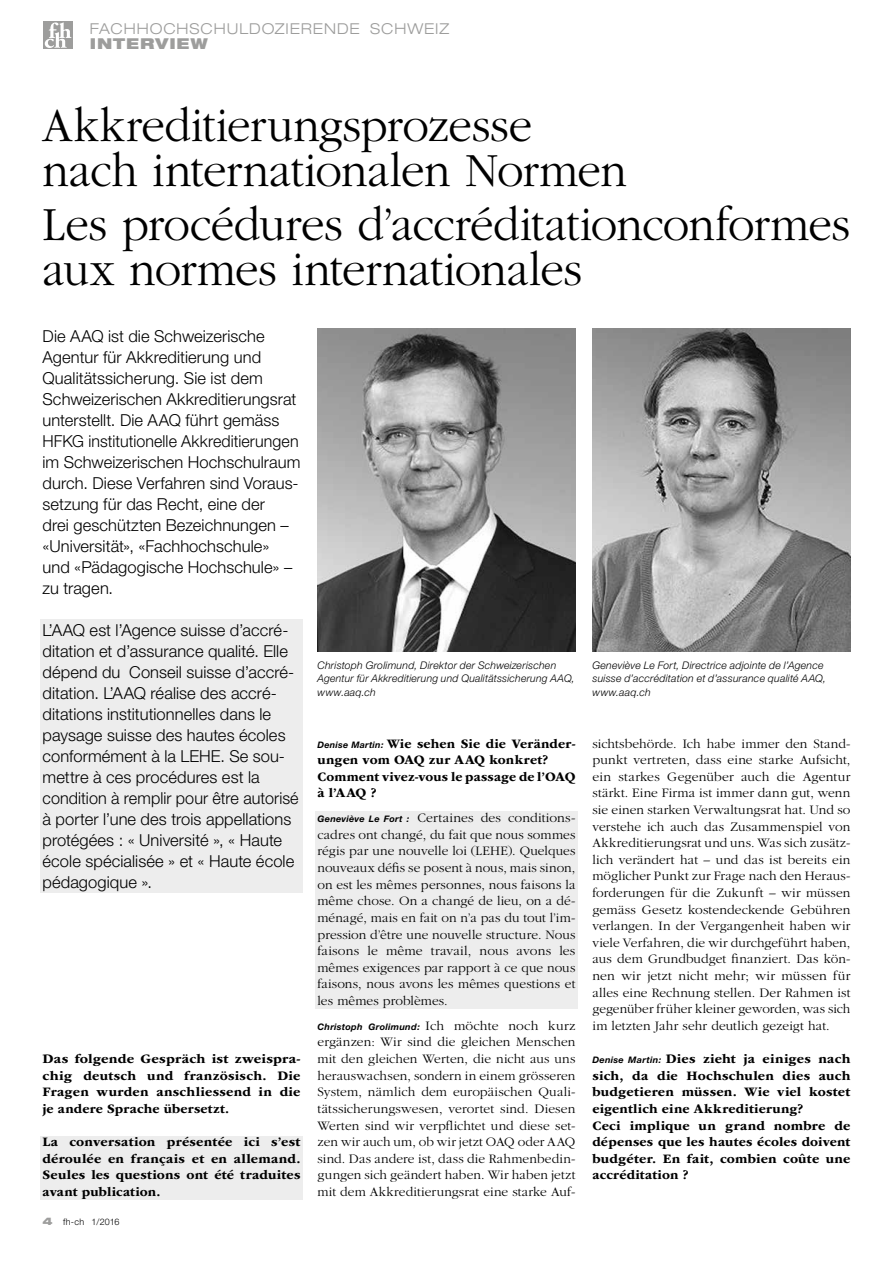
<style>
.page{position:relative;width:893px;height:1263px;background:#fff}
.page>*{position:absolute;margin:0;border:0;box-sizing:border-box;transform-origin:0 0}
.t1{font:300 49.5px/45px "ITC Garamond Std";letter-spacing:-.01em;color:#000;scale:.95 1}
.t2{font:300 16.5px/21px "Helvetica Neue";letter-spacing:.005em;color:#000}
.t3{font:300 expanded 15px "Helvetica Neue";letter-spacing:.065em;color:#9d9d9c}
.t4{font:900 expanded 15px "Helvetica Neue";letter-spacing:.065em;color:#9d9d9c}
.t5{font:300 13.5px/16.6px "ITC Garamond Std";letter-spacing:.005em;color:#000;text-align:justify}
.t6{font:700 13.5px/16.6px "ITC Garamond Std";letter-spacing:.015em;color:#000}
.t7{font:700 13.5px/16.6px "ITC Garamond Std";letter-spacing:.015em;color:#000;text-align:justify;scale:1.05 1}
.t8{font:italic 300 10.5px/13.5px "Helvetica Neue";letter-spacing:.02em;color:#000}
.t9{font:italic 700 9px "Helvetica Neue";letter-spacing:.03em;color:#000}
.t10{font:300 9px "Helvetica Neue";letter-spacing:.01em;color:#000}
.s1{font-weight:900;font-stretch:expanded;font-size:10.5px;color:#9d9d9c}
.s2{font-family:"Helvetica Neue";font-style:italic;font-size:9px}
.s3{font-family:"Helvetica Neue";font-weight:700;font-style:italic;font-size:9px}
.s4{font-family:"ITC Garamond Std";font-weight:300;font-style:normal;font-size:13.5px}
</style>
<div class="page">
<div style="left:40px;top:619px;width:263px;height:273px;background:#ededed"></div>
<div style="left:40px;top:1136px;width:263px;height:63px;background:#ededed"></div>
<div style="left:315px;top:811px;width:263px;height:198px;background:#ededed"></div>
<div style="left:44px;top:21px;width:29px;height:28px;background:#9d9d9c"></div>
<svg style="left:45px;top:22px;width:26px;height:26px"></svg>
<img style="left:317px;top:329px;width:258px;height:323px">
<img style="left:592px;top:329px;width:258px;height:323px">
<p class="t3" style="left:90px;top:19px;width:344px">FACHHOCHSCH ULDOZIERENDE SCHWEIZ</p>
<p class="t4" style="left:90px;top:33px;width:120px">INTERVIEW</p>
<h1 class="t1" style="left:43px;top:104px;width:617px">Akkreditierungsprozesse nach internationalen Normen</h1>
<h1 class="t1" style="left:43px;top:202px;width:852px">Les procédures d’accréditationconformes aux normes internationales</h1>
<p class="t2" style="left:43px;top:325px;width:259px">Die AAQ ist die Schweizerische<br>Agentur für Akkreditierung und<br>Qualitätssicherung. Sie ist dem<br>Schweizerischen Akkreditierungsrat unterstellt. Die AAQ führt gemäss<br>HFKG institutionelle Akkreditierungen im Schweizerischen Hochschulraum durch. Diese Verfahren sind Voraus&shy;setzung für das Recht, eine der<br>drei geschützten Bezeichnungen – «Universität», «Fachhochschule» und «Pädagogische Hochschule» – zu tragen.</p>
<p class="t2" style="left:43px;top:619px;width:258px">L’AAQ est l’Agence suisse d’accré&shy;ditation et d’assurance qualité. Elle dépend du Conseil suisse d’accré&shy;ditation. L’AAQ réalise des accré&shy;ditations institutionnelles dans le paysage suisse des hautes écoles conformément à la LEHE. Se sou&shy;mettre à ces procédures est la condition à remplir pour être autorisé à porter l’une des trois appellations protégées : « Université », « Haute école spécialisée » et « Haute école pédagogique ».</p>
<p class="t7" style="left:43px;top:1050px;width:247px">Das folgende Gespräch ist zweispra&shy;chig deutsch und französisch. Die Fragen wurden anschliessend in die je andere Sprache übersetzt.</p>
<p class="t6" style="left:43px;top:1134px;width:259px;text-align:justify">La conversation présentée ici s’est déroulée en français et en allemand.<br>Seules les questions ont été traduites avant publication.</p>
<p class="t10" style="left:43px;top:1216px;width:78px"><span class="s1">4</span> fh-ch 1/2016</p>
<p class="t8" style="left:317px;top:658px;width:259px">Christoph Grolimund, Direktor der Schweizerischen<br>Agentur für Akkreditierung und Qualitätssicherung AAQ, www.aaq.ch</p>
<p class="t8" style="left:592px;top:658px;width:235px">Geneviève Le Fort, Directrice adjointe de l’Agence suisse d’accréditation et d’assurance qualité AAQ, www.aaq.ch</p>
<p class="t6" style="left:317px;top:735px;width:259px"><span class="s2">Denise Martin:</span> Wie sehen Sie die Veränder&shy;ungen vom OAQ zur AAQ konkret?<br>Comment vivez-vous le passage de l’OAQ à l’AAQ ?</p>
<p class="t5" style="left:317px;top:810px;width:259px"><span class="s3">Geneviève Le Fort :</span> Certaines des conditions&shy;cadres ont changé, du fait que nous sommes régis par une nouvelle loi (LEHE). Quelques nouveaux défis se posent à nous, mais sinon, on est les mêmes personnes, nous faisons la même chose. On a changé de lieu, on a dé&shy;ménagé, mais en fait on n’a pas du tout l’im&shy;pression d’être une nouvelle structure. Nous faisons le même travail, nous avons les mêmes exigences par rapport à ce que nous faisons, nous avons les mêmes questions et les mêmes problèmes.</p>
<p class="t9" style="left:317px;top:1021px;width:259px">Christoph Grolimund: <span class="s4">Ich möchte noch kurz</span></p>
<p class="t5" style="left:317px;top:1034px;width:259px">ergänzen: Wir sind die gleichen Menschen mit den gleichen Werten, die nicht aus uns herauswachsen, sondern in einem grösseren System, nämlich dem europäischen Quali&shy;tätssicherungswesen, verortet sind. Diesen Werten sind wir verpflichtet und diese set&shy;zen wir auch um, ob wir jetzt OAQ oder AAQ sind. Das andere ist, dass die Rahmenbedin&shy;gungen sich geändert haben. Wir haben jetzt mit dem Akkreditierungsrat eine starke Auf-</p>
<p class="t5" style="left:592px;top:735px;width:259px">sichtsbehörde. Ich habe immer den Stand&shy;punkt vertreten, dass eine starke Aufsicht, ein starkes Gegenüber auch die Agentur stärkt. Eine Firma ist immer dann gut, wenn sie einen starken Verwaltungsrat hat. Und so verstehe ich auch das Zusammenspiel von Akkreditierungsrat und uns. Was sich zusätz&shy;lich verändert hat – und das ist bereits ein möglicher Punkt zur Frage nach den Heraus&shy;forderungen für die Zukunft – wir müssen gemäss Gesetz kostendeckende Gebühren verlangen. In der Vergangenheit haben wir viele Verfahren, die wir durchgeführt haben, aus dem Grundbudget finanziert. Das kön&shy;nen wir jetzt nicht mehr; wir müssen für alles eine Rechnung stellen. Der Rahmen ist gegenüber früher kleiner geworden, was sich im letzten Jahr sehr deutlich gezeigt hat.</p>
<p class="t6" style="left:592px;top:1050px;width:259px"><span class="s2">Denise Martin:</span> Dies zieht ja einiges nach sich, da die Hochschulen dies auch budgetieren müssen. Wie viel kostet eigentlich eine Akkreditierung?<br>Ceci implique un grand nombre de dépenses que les hautes écoles doivent budgéter. En fait, combien coûte une accréditation ?</p>
</div>
